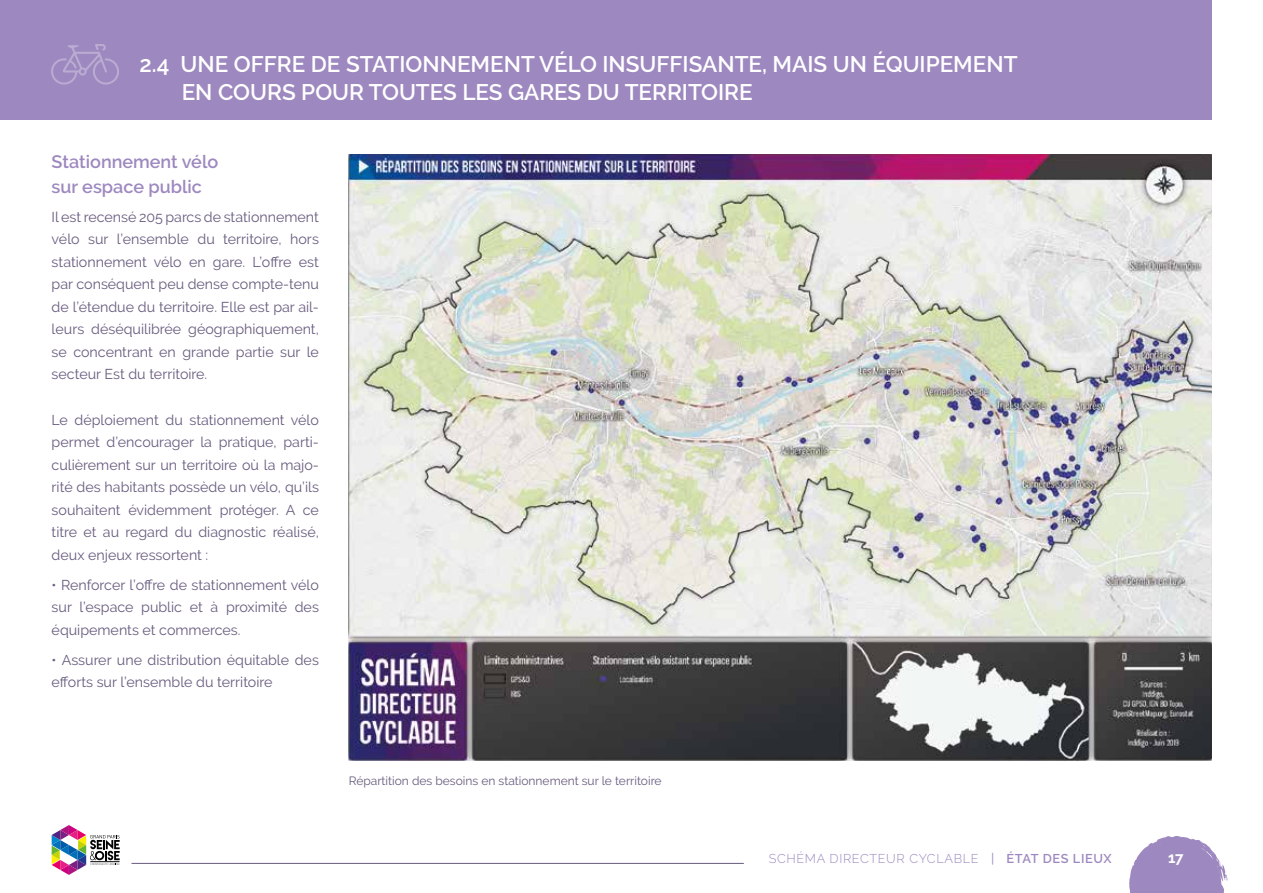
<style>
.page{position:relative;width:1263px;height:893px;background:#fff}
.page>*{position:absolute;margin:0;border:0;box-sizing:border-box;transform-origin:0 0}
.t1{font:600 22.5px/28.5px "Raleway";color:#fff}
.t2{font:600 18px/25.5px "Raleway";color:#9d88bf}
.t3{font:700 15px "Raleway";color:#fff}
.t4{font:14.25px/22.5px "Raleway";color:#685b7e;text-align:justify}
.t5{font:300 12.75px "Raleway";letter-spacing:.05em;color:#9d88bf}
.t6{font:12px "Raleway";color:#685b7e}
.s1{font-family:"Gotham";font-weight:400}
.s2{font-weight:600}
</style>
<div class="page">
<svg style="left:1129px;top:836px;width:98px;height:57px"></svg>
<hr style="left:131px;top:863px;width:613px;height:1px;background:#685b7e">
<svg style="left:52px;top:825px;width:68px;height:50px"></svg>
<div style="left:0;top:0;width:1212px;height:120px;background:#9d88bf"></div>
<svg style="left:51px;top:44px;width:68px;height:41px"></svg>
<img style="left:349px;top:154px;width:863px;height:606px">
<h1 class="t1" style="left:182px;top:50px;width:837px;text-indent:-42px">2.4 UNE OFFRE DE STATIONNEMENT VÉLO INSUFFISANTE, MAIS UN ÉQUIPEMENT<br>EN COURS POUR TOUTES LES GARES DU TERRITOIRE</h1>
<p class="t2" style="left:52px;top:149px;width:168px">Stationnement vélo sur espace public</p>
<p class="t4" style="left:52px;top:206px;width:269px">Il est recensé 205 parcs de stationnement vélo sur l’ensemble du territoire, hors stationnement vélo en gare. L’offre est par conséquent peu dense compte-tenu de l’étendue du territoire. Elle est par ail&shy;leurs déséquilibrée géographiquement, se concentrant en grande partie sur le secteur Est du territoire.</p>
<p class="t4" style="left:52px;top:408px;width:269px">Le déploiement du stationnement vélo permet d’encourager la pratique, parti&shy;culièrement sur un territoire où la majo&shy;rité des habitants possède un vélo, qu’ils souhaitent évidemment protéger. A ce titre et au regard du diagnostic réalisé, deux enjeux ressortent :</p>
<p class="t4" style="left:52px;top:573px;width:269px">• Renforcer l’offre de stationnement vélo sur l’espace public et à proximité des équipements et commerces.</p>
<p class="t4" style="left:52px;top:648px;width:269px">• Assurer une distribution équitable des efforts sur l’ensemble du territoire</p>
<p class="t6" style="left:349px;top:774px;width:314px">Répartition des besoins en stationnement sur le territoire</p>
<p class="t5" style="left:769px;top:851px;width:345px">SCHÉMA DIRECTEUR CYCLABLE <span class="s1">|</span> <span class="s2">ÉTAT DES LIEUX</span></p>
<p class="t3" style="left:1168px;top:849px;width:17px">17</p>
</div>
